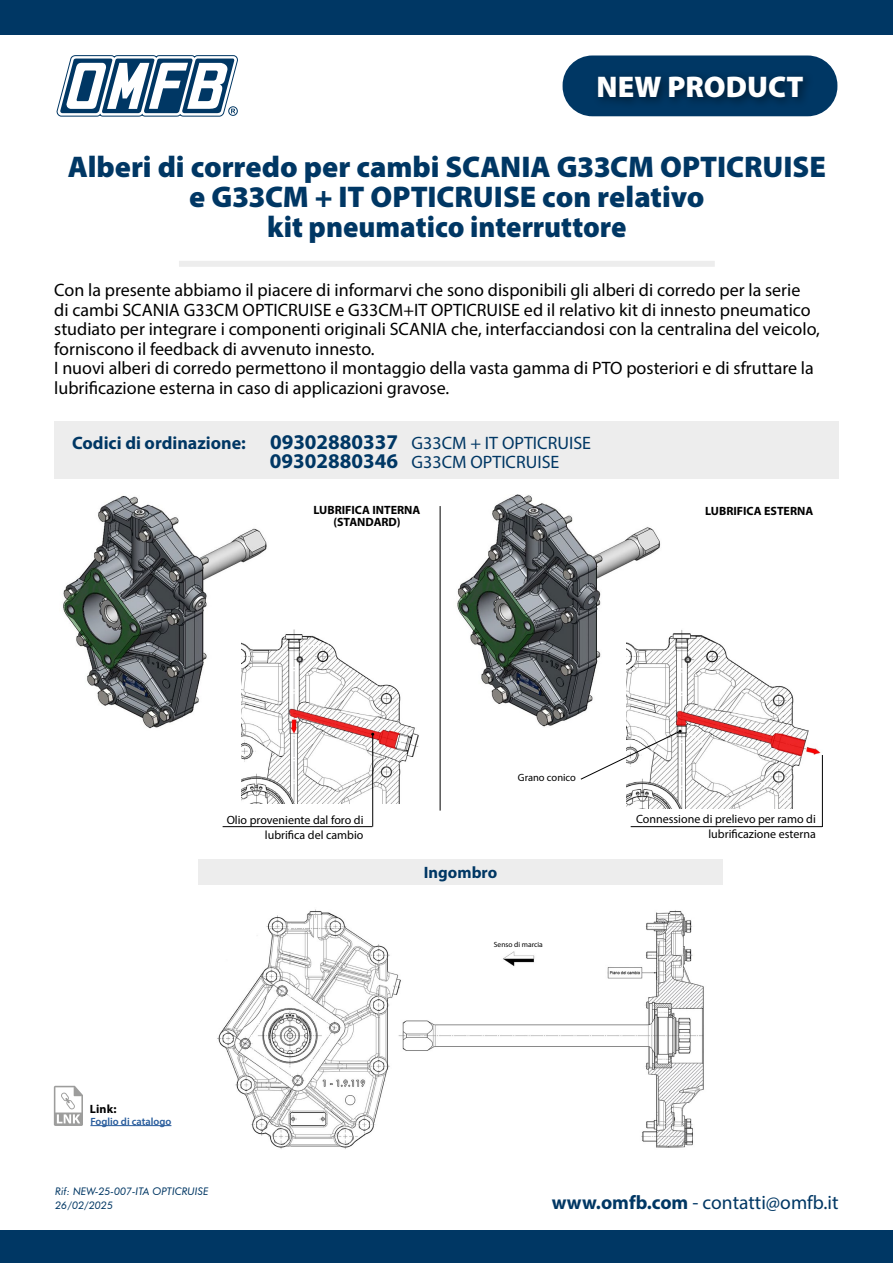
<style>
.page{position:relative;width:893px;height:1263px;background:#fff}
.page>*{position:absolute;margin:0;border:0;box-sizing:border-box;transform-origin:0 0}
.t1{font:900 30px/30px "Myriad Pro";color:#003764;text-align:center}
.t2{font:900 30px "Myriad Pro";color:#fff}
.t3{font:19.5px "Myriad Pro";color:#003764}
.t4{font:18px/19.5px "Myriad Pro";color:#000}
.t5{font:18px/19.5px "Myriad Pro";color:#003764}
.t6{font:700 16.5px "Myriad Pro";color:#003764}
.t7{font:12px/15px "Myriad Pro";color:#000;text-align:right}
.t8{font:700 12px/12px "Myriad Pro";color:#000;text-align:center}
.t9{font:italic 10.5px/14.1px "Futura BT";color:#003764}
.t10{font:600 10.5px "Myriad Pro";color:#275b9b}
.t11{font:10.5px "Myriad Pro";color:#000}
.t12{font:7.5px "Myriad Pro";color:#000}
.s1{font-weight:700}
.s2{font-weight:700;font-size:21px}
</style>
<div class="page">
<svg style="left:56px;top:55px;width:182px;height:62px"></svg>
<div style="left:0;top:0;width:893px;height:34px;background:#003764"></div>
<div style="left:0;top:1230px;width:893px;height:33px;background:#003764"></div>
<div style="left:54px;top:422px;width:785px;height:57px;background:#ededed"></div>
<div style="left:563px;top:56px;width:274px;height:60px;background:#003764;border-radius:30px"></div>
<div style="left:593px;top:71px;width:222px;height:38px;background:#000;opacity:.5"></div>
<div style="left:179px;top:261px;width:536px;height:6px;background:#ededed"></div>
<img style="left:63px;top:496px;width:204px;height:233px">
<img style="left:241px;top:629px;width:178px;height:174px">
<img style="left:457px;top:495px;width:204px;height:233px">
<hr style="left:440px;top:506px;width:1px;height:304px;background:#000">
<img style="left:627px;top:628px;width:195px;height:181px">
<hr style="left:223px;top:826px;width:149px;height:1px;background:#000">
<hr style="left:372px;top:734px;width:1px;height:93px;background:#000">
<hr style="left:631px;top:826px;width:191px;height:1px;background:#000">
<hr style="left:822px;top:755px;width:1px;height:72px;background:#000">
<svg style="left:580px;top:730px;width:102px;height:50px"></svg>
<div style="left:198px;top:859px;width:525px;height:25px;background:#ededed"></div>
<img style="left:217px;top:909px;width:487px;height:240px">
<svg style="left:54px;top:1086px;width:29px;height:40px"></svg>
<hr style="left:90px;top:1125px;width:81px;height:1px;background:#275b9b">
<h1 class="t2" style="left:597px;top:67px;width:208px">NEW PRODUCT</h1>
<h1 class="t1" style="left:68px;top:151px;width:759px">Alberi di corredo per cambi SCANIA G33CM OPTICRUISE e G33CM + IT OPTICRUISE con relativo<br>kit pneumatico interruttore</h1>
<p class="t4" style="left:54px;top:280px;width:767px">Con la presente abbiamo il piacere di informarvi che sono disponibili gli alberi di corredo per la serie<br>di cambi SCANIA G33CM OPTICRUISE e G33CM+IT OPTICRUISE ed il relativo kit di innesto pneumatico studiato per integrare i componenti originali SCANIA che, interfacciandosi con la centralina del veicolo, forniscono il feedback di avvenuto innesto.<br>I nuovi alberi di corredo permettono il montaggio della vasta gamma di PTO posteriori e di sfruttare la lubrificazione esterna in caso di applicazioni gravose.</p>
<p class="t5" style="left:270px;top:432px;width:323px;text-indent:-198px"><span class="s1">Codici di ordinazione:</span> <span class="s2">09302880337</span> G33CM + IT OPTICRUISE<br><span class="s2">09302880346</span> G33CM OPTICRUISE</p>
<p class="t8" style="left:313px;top:503px;width:108px">LUBRIFICA INTERNA (STANDARD)</p>
<p class="t8" style="left:705px;top:505px;width:110px">LUBRIFICA ESTERNA</p>
<p class="t11" style="left:518px;top:771px;width:60px">Grano conico</p>
<p class="t7" style="left:227px;top:813px;width:138px">Olio proveniente dal foro di lubrifica del cambio</p>
<p class="t7" style="left:636px;top:811px;width:181px">Connessione di prelievo per ramo di lubrificazione esterna</p>
<p class="t6" style="left:424px;top:862px;width:75px">Ingombro</p>
<p class="t8" style="left:90px;top:1103px;width:28px">Link:</p>
<p class="t10" style="left:90px;top:1114px;width:82px">Foglio di catalogo</p>
<p class="t9" style="left:55px;top:1184px;width:155px">Rif: NEW-25-007-ITA OPTICRUISE<br>26/02/2025</p>
<p class="t12" style="left:494px;top:940px;width:50px">Senso di marcia</p>
<p class="t3" style="left:552px;top:1190px;width:288px"><span class="s1">www.omfb.com</span> - contatti@omfb.it</p>
</div>
